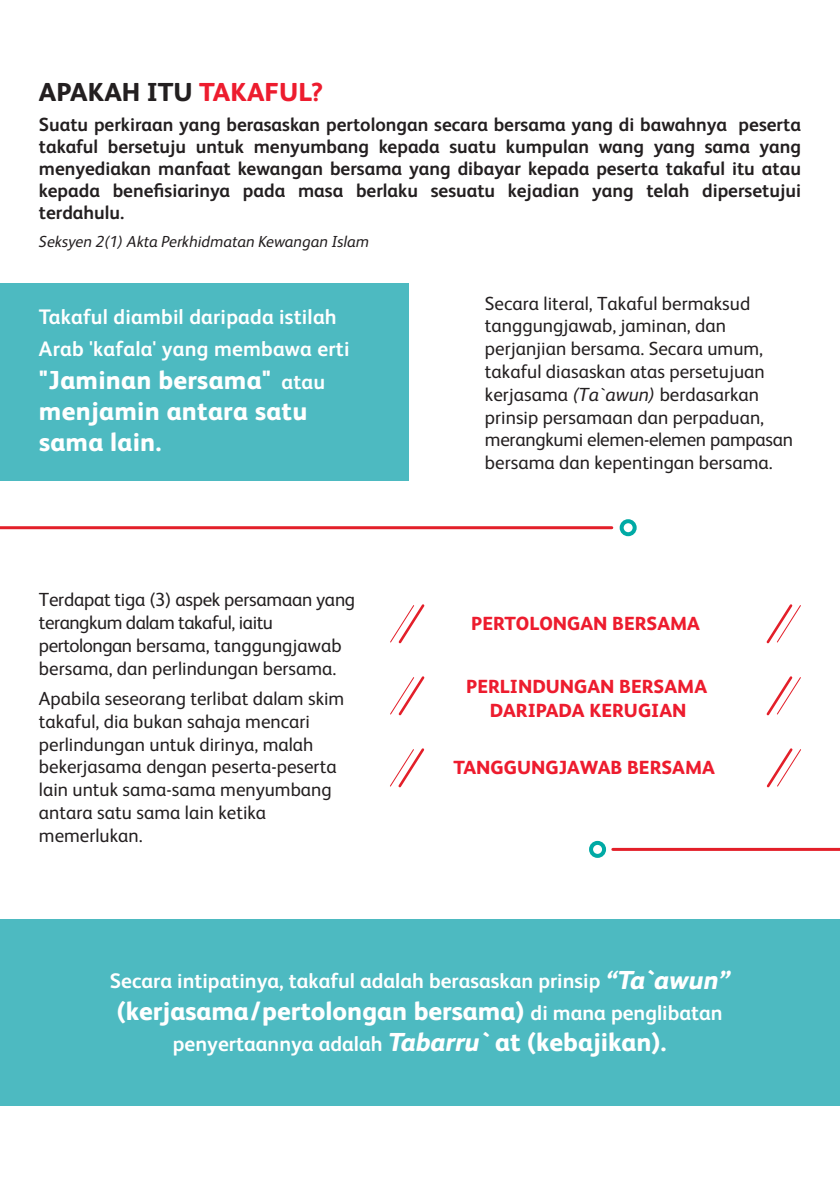
<style>
.page{position:relative;width:840px;height:1191px;background:#fff}
.page>*{position:absolute;margin:0;border:0;box-sizing:border-box;transform-origin:0 0}
.t1{font:800 26px/31.2px "FS Albert Pro";letter-spacing:.005em;color:#fff}
.t2{font:800 26px "FS Albert Pro";color:#231f20}
.t3{font:italic 800 26px "FS Albert Pro";color:#fff}
.t4{font:700 21px/32px "FS Albert Pro";color:#fff}
.t5{font:19px/22.8px "FS Albert Pro";color:#231f20}
.t6{font:700 19px/22px "FS Albert Pro";color:#231f20;text-align:justify}
.t7{font:800 19px/24px "FS Albert Pro";color:#ed1c2e;text-align:center}
.t8{font:italic 16px "FS Albert Pro";color:#231f20}
.s1{color:#ed1c2e}
.s2{font-weight:700;font-size:21px}
.s3{font-style:italic}
</style>
<div class="page">
<div style="left:0;top:919px;width:839px;height:186px;background:#4dbac1"></div>
<div style="left:0;top:283px;width:408px;height:198px;background:#4dbac1"></div>
<svg style="left:390px;top:604px;width:35px;height:40px"></svg>
<svg style="left:766px;top:604px;width:35px;height:40px"></svg>
<svg style="left:390px;top:748px;width:35px;height:40px"></svg>
<svg style="left:766px;top:748px;width:35px;height:40px"></svg>
<svg style="left:390px;top:676px;width:35px;height:40px"></svg>
<svg style="left:766px;top:676px;width:35px;height:40px"></svg>
<hr style="left:612px;top:848px;width:227px;height:3px;background:#e31f29">
<div style="left:588px;top:841px;width:17px;height:17px;border:4px solid #00aaa5;border-radius:50%"></div>
<hr style="left:0;top:526px;width:611px;height:3px;background:#e31f29">
<div style="left:619px;top:519px;width:17px;height:17px;border:4px solid #00aaa5;border-radius:50%"></div>
<h1 class="t2" style="left:39px;top:71px;width:285px">APAKAH ITU <span class="s1">TAKAFUL?</span></h1>
<p class="t6" style="left:39px;top:113px;width:763px">Suatu perkiraan yang berasaskan pertolongan secara bersama yang di bawahnya peserta takaful bersetuju untuk menyumbang kepada suatu kumpulan wang yang sama yang menyediakan manfaat kewangan bersama yang dibayar kepada peserta takaful itu atau kepada benefisiarinya pada masa berlaku sesuatu kejadian yang telah dipersetujui terdahulu.</p>
<p class="t8" style="left:39px;top:230px;width:331px">Seksyen 2(1) Akta Perkhidmatan Kewangan Islam</p>
<p class="t4" style="left:39px;top:300px;width:312px">Takaful diambil daripada istilah<br>Arab 'kafala' yang membawa erti</p>
<h1 class="t1" style="left:39px;top:362px;width:287px">"Jaminan bersama" <span class="s2">atau </span>menjamin antara satu sama lain.</h1>
<p class="t5" style="left:39px;top:587px;width:317px">Terdapat tiga (3) aspek persamaan yang terangkum dalam takaful, iaitu pertolongan bersama, tanggungjawab bersama, dan perlindungan bersama.</p>
<p class="t5" style="left:39px;top:685px;width:307px">Apabila seseorang terlibat dalam skim takaful, dia bukan sahaja mencari perlindungan untuk dirinya, malah bekerjasama dengan peserta-peserta lain untuk sama-sama menyumbang antara satu sama lain ketika memerlukan.</p>
<p class="t5" style="left:484px;top:290px;width:309px">Secara literal, Takaful bermaksud tanggungjawab, jaminan, dan perjanjian bersama. Secara umum, takaful diasaskan atas persetujuan kerjasama <span class="s3">(Ta`awun)</span> berdasarkan prinsip persamaan dan perpaduan, merangkumi elemen-elemen pampasan bersama dan kepentingan bersama.</p>
<p class="t7" style="left:471px;top:610px;width:230px">PERTOLONGAN BERSAMA</p>
<p class="t7" style="left:466px;top:672px;width:242px">PERLINDUNGAN BERSAMA<br>DARIPADA KERUGIAN</p>
<p class="t7" style="left:453px;top:754px;width:263px">TANGGUNGJAWAB BERSAMA</p>
<h1 class="t3" style="left:604px;top:959px;width:132px">“Ta`awun”</h1>
<p class="t4" style="left:110px;top:964px;width:491px">Secara intipatinya, takaful adalah berasaskan prinsip</p>
<h1 class="t1" style="left:117px;top:993px;width:607px">(kerjasama/pertolongan bersama) <span class="s2">di mana penglibatan</span></h1>
<p class="t4" style="left:173px;top:1026px;width:211px">penyertaannya adalah</p>
<h1 class="t1" style="left:386px;top:1024px;width:281px"><span class="s3">Tabarru`</span>at (kebajikan).</h1>
</div>
